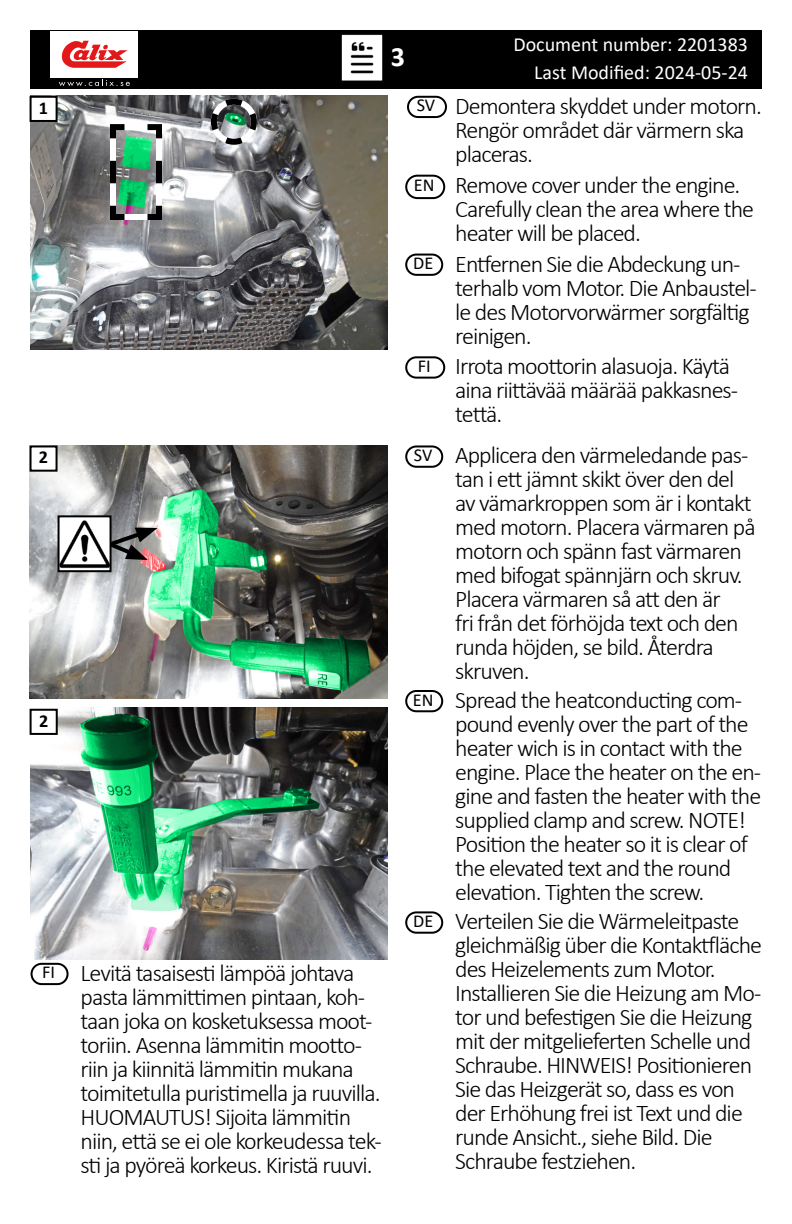
<style>
.page{position:relative;width:792px;height:1224px;background:#fff}
.page>*{position:absolute;margin:0;border:0;box-sizing:border-box;transform-origin:0 0}
.t1{font:700 28px "Calibri";color:#fff}
.t2{font:300 24px/24px "Calibri";letter-spacing:-.04em;color:#000}
.t3{font:20px/28px "Calibri";color:#fff;text-align:right}
.t4{font:18.2px "Calibri";color:#000}
.t5{font:700 18.2px "Calibri";color:#000}
</style>
<div class="page">
<div style="left:30px;top:30px;width:732px;height:58px;background:#000"></div>
<div style="left:51px;top:31px;width:87px;height:47px;background:#fff"></div>
<svg style="left:59px;top:79px;width:71px;height:7px"></svg>
<svg style="left:61px;top:41px;width:67px;height:27px"></svg>
<img style="left:341px;top:34px;width:42px;height:49px">
<img style="left:30px;top:96px;width:358px;height:253px">
<img style="left:30px;top:445px;width:358px;height:254px">
<img style="left:30px;top:708px;width:358px;height:252px">
<svg style="left:107px;top:121px;width:58px;height:102px"></svg>
<div style="left:31px;top:97px;width:26px;height:24px;background:#fff"></div>
<div style="left:30px;top:96px;width:28px;height:26px;border:2px solid #000"></div>
<div style="left:31px;top:446px;width:26px;height:25px;background:#fff"></div>
<div style="left:30px;top:445px;width:28px;height:27px;border:2px solid #000"></div>
<div style="left:31px;top:710px;width:26px;height:24px;background:#fff"></div>
<div style="left:30px;top:709px;width:28px;height:26px;border:2px solid #000"></div>
<div style="left:405px;top:445px;width:38px;height:23px;border:2px solid #000;border-radius:10px"></div>
<div style="left:405px;top:690px;width:38px;height:22px;border:2px solid #000;border-radius:10px"></div>
<div style="left:405px;top:911px;width:38px;height:23px;border:2px solid #000;border-radius:10px"></div>
<div style="left:31px;top:963px;width:38px;height:22px;border:2px solid #000;border-radius:10px"></div>
<svg style="left:208px;top:96px;width:52px;height:52px"></svg>
<div style="left:407px;top:96px;width:40px;height:22px;border:2px solid #000;border-radius:10px"></div>
<div style="left:405px;top:175px;width:40px;height:24px;border:2px solid #000;border-radius:11px"></div>
<div style="left:405px;top:254px;width:38px;height:22px;border:2px solid #000;border-radius:10px"></div>
<div style="left:405px;top:356px;width:40px;height:23px;border:2px solid #000;border-radius:10px"></div>
<img style="left:61px;top:518px;width:48px;height:51px">
<div style="left:58px;top:515px;width:54px;height:57px;border:2px solid #000"></div>
<svg style="left:105px;top:527px;width:53px;height:33px;background:#776f70"></svg>
<p class="t1" style="left:391px;top:37px;width:16px">3</p>
<p class="t3" style="left:513px;top:30px;width:236px">Document number: 2201383<br>Last Modified: 2024-05-24</p>
<p class="t5" style="left:39px;top:95px;width:11px">1</p>
<p class="t4" style="left:417px;top:93px;width:20px">SV</p>
<p class="t2" style="left:455px;top:94px;width:308px">Demontera skyddet under motorn.<br>Rengör området där värmern ska placeras.</p>
<p class="t4" style="left:414px;top:173px;width:22px">EN</p>
<p class="t2" style="left:455px;top:172px;width:300px">Remove cover under the engine.<br>Carefully clean the area where the heater will be placed.</p>
<p class="t4" style="left:413px;top:251px;width:22px">DE</p>
<p class="t2" style="left:455px;top:251px;width:303px">Entfernen Sie die Abdeckung un&shy;terhalb vom Motor. Die Anbaustel&shy;le des Motorvorwärmer sorgfältig reinigen.</p>
<p class="t4" style="left:418px;top:353px;width:14px">FI</p>
<p class="t2" style="left:455px;top:354px;width:285px">Irrota moottorin alasuoja. Käytä aina riittävää määrää pakkasnes&shy;tettä.</p>
<p class="t5" style="left:39px;top:444px;width:11px">2</p>
<p class="t4" style="left:414px;top:442px;width:20px">SV</p>
<p class="t2" style="left:455px;top:443px;width:302px">Applicera den värmeledande pas&shy;tan i ett jämnt skikt över den del av vämarkroppen som är i kontakt med motorn. Placera värmaren på motorn och spänn fast värmaren med bifogat spännjärn och skruv.<br>Placera värmaren så att den är<br>fri från det förhöjda text och den runda höjden, se bild. Återdra skruven.</p>
<p class="t5" style="left:39px;top:708px;width:11px">2</p>
<p class="t4" style="left:413px;top:687px;width:22px">EN</p>
<p class="t2" style="left:455px;top:688px;width:308px">Spread the heatconducting com&shy;pound evenly over the part of the heater wich is in contact with the engine. Place the heater on the en&shy;gine and fasten the heater with the supplied clamp and screw. NOTE!<br>Position the heater so it is clear of the elevated text and the round elevation. Tighten the screw.</p>
<p class="t4" style="left:42px;top:960px;width:14px">FI</p>
<p class="t2" style="left:81px;top:961px;width:303px">Levitä tasaisesti lämpöä johtava pasta lämmittimen pintaan, koh&shy;taan joka on kosketuksessa moot&shy;toriin. Asenna lämmitin mootto&shy;riin ja kiinnitä lämmitin mukana toimitetulla puristimella ja ruuvilla.<br>HUOMAUTUS! Sijoita lämmitin niin, että se ei ole korkeudessa tek&shy;sti ja pyöreä korkeus. Kiristä ruuvi.</p>
<p class="t4" style="left:413px;top:908px;width:22px">DE</p>
<p class="t2" style="left:455px;top:909px;width:308px">Verteilen Sie die Wärmeleitpaste gleichmäßig über die Kontaktfläche des Heizelements zum Motor.<br>Installieren Sie die Heizung am Mo&shy;tor und befestigen Sie die Heizung mit der mitgelieferten Schelle und<br>Schraube. HINWEIS! Positionieren<br>Sie das Heizgerät so, dass es von der Erhöhung frei ist Text und die runde Ansicht., siehe Bild. Die<br>Schraube festziehen.</p>
</div>
